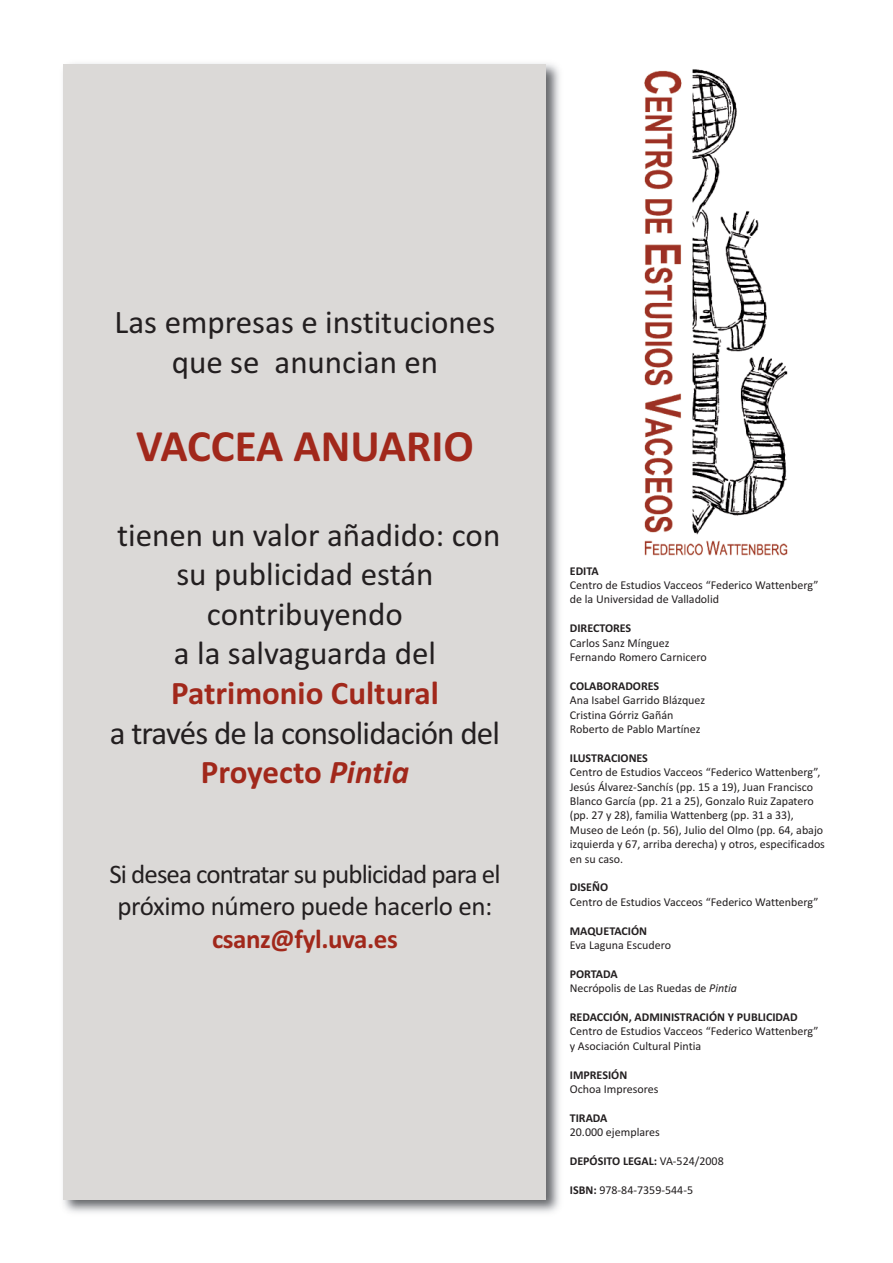
<style>
.page{position:relative;width:893px;height:1263px;background:#fff}
.page>*{position:absolute;margin:0;border:0;box-sizing:border-box;transform-origin:0 0}
.t1{font:700 45px "Calibri";color:#a1281b}
.t2{font:33px/39.6px "Calibri";color:#231f20;text-align:center}
.t3{font:33px/39.6px "Calibri";letter-spacing:-.025em;color:#231f20;text-align:center}
.t4{font:700 33px "Calibri";color:#a1281b}
.t5{font:27px/32.4px "Calibri";letter-spacing:-.035em;color:#231f20}
.t6{font:700 27px "Calibri";letter-spacing:-.015em;color:#a1281b}
.t7{font:12px/14.4px "Calibri";color:#231f20}
.t8{font:700 12px "Calibri";color:#231f20}
.s1{font-weight:700;color:#a1281b}
.s2{font-weight:700;font-style:italic;color:#a1281b}
.s3{font-weight:700}
.s4{font-style:italic}
.s5{font-weight:400}
</style>
<div class="page">
<img style="left:644px;top:69px;width:144px;height:487px">
<img style="left:63px;top:63px;width:497px;height:1150px">
<div style="left:64px;top:64px;width:482px;height:1135px;background:#dbd9d7"></div>
<h2 class="t2" style="left:115px;top:302px;width:382px">Las empresas e instituciones que se anuncian en</h2>
<h1 class="t1" style="left:136px;top:419px;width:339px">VACCEA ANUARIO</h1>
<h2 class="t2" style="left:117px;top:514px;width:385px">tienen un valor añadido: con su publicidad están contribuyendo<br>a la salvaguarda del</h2>
<h2 class="t4" style="left:171px;top:673px;width:269px">Patrimonio Cultural</h2>
<h2 class="t3" style="left:110px;top:712px;width:392px">a través de la consolidación del<br><span class="s1">Proyecto</span> <span class="s2">Pintia</span></h2>
<h3 class="t5" style="left:109px;top:857px;width:393px">Si desea contratar su publicidad para el próximo número puede hacerlo en:</h3>
<h3 class="t6" style="left:212px;top:923px;width:187px">csanz@fyl.uva.es</h3>
<p class="t8" style="left:570px;top:563px;width:30px">EDITA</p>
<p class="t7" style="left:570px;top:578px;width:250px">Centro de Estudios Vacceos “Federico Wattenberg” de la Universidad de Valladolid</p>
<p class="t8" style="left:570px;top:621px;width:63px">DIRECTORES</p>
<p class="t7" style="left:570px;top:635px;width:139px">Carlos Sanz Mínguez<br>Fernando Romero Carnicero</p>
<p class="t8" style="left:570px;top:679px;width:91px">COLABORADORES</p>
<p class="t7" style="left:570px;top:693px;width:137px">Ana Isabel Garrido Blázquez<br>Cristina Górriz Gañán<br>Roberto de Pablo Martínez</p>
<p class="t8" style="left:570px;top:751px;width:80px">ILUSTRACIONES</p>
<p class="t7" style="left:570px;top:765px;width:257px">Centro de Estudios Vacceos “Federico Wattenberg”, Jesús Álvarez-Sanchís (pp. 15 a 19), Juan Francisco Blanco García (pp. 21 a 25), Gonzalo Ruiz Zapatero (pp. 27 y 28), familia Wattenberg (pp. 31 a 33), Museo de León (p. 56), Julio del Olmo (pp. 64, abajo izquierda y 67, arriba derecha) y otros, especificados en su caso.</p>
<p class="t8" style="left:570px;top:880px;width:40px">DISEÑO</p>
<p class="t7" style="left:570px;top:894px;width:250px">Centro de Estudios Vacceos “Federico Wattenberg”</p>
<p class="t8" style="left:570px;top:923px;width:79px">MAQUETACIÓN</p>
<p class="t7" style="left:570px;top:938px;width:103px">Eva Laguna Escudero</p>
<p class="t7" style="left:570px;top:966px;width:169px"><span class="s3">PORTADA<br></span>Necrópolis de Las Ruedas de <span class="s4">Pintia</span></p>
<p class="t8" style="left:570px;top:1010px;width:229px">REDACCIÓN, ADMINISTRACIÓN Y PUBLICIDAD</p>
<p class="t7" style="left:570px;top:1024px;width:250px">Centro de Estudios Vacceos “Federico Wattenberg” y Asociación Cultural Pintia</p>
<p class="t8" style="left:570px;top:1067px;width:59px">IMPRESIÓN</p>
<p class="t7" style="left:570px;top:1082px;width:90px">Ochoa Impresores</p>
<p class="t8" style="left:570px;top:1111px;width:39px">TIRADA</p>
<p class="t7" style="left:570px;top:1125px;width:92px">20.000 ejemplares</p>
<p class="t8" style="left:570px;top:1154px;width:156px">DEPÓSITO LEGAL: <span class="s5">VA-524/2008</span></p>
<p class="t7" style="left:570px;top:1182px;width:125px"><span class="s3">ISBN:</span> 978-84-7359-544-5</p>
</div>
